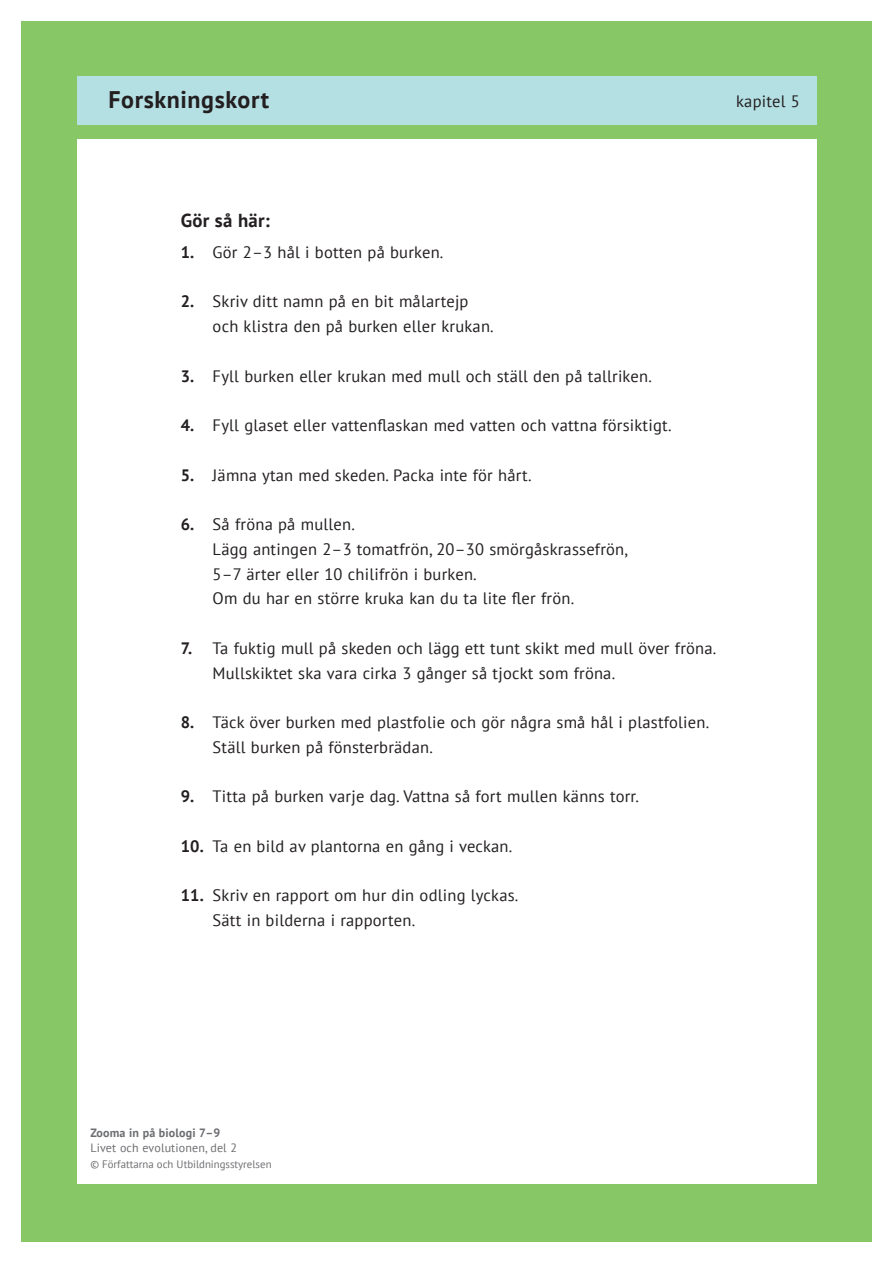
<style>
.page{position:relative;width:893px;height:1263px;background:#fff}
.page>*{position:absolute;margin:0;border:0;box-sizing:border-box;transform-origin:0 0}
.VO_PT{font:700 24px "PT Sans";letter-spacing:.025em;color:#231f20}
.leipis_PT_bold{font:700 18.75px "PT Sans";letter-spacing:.015em;color:#231f20}
.leipis_PT_11{font:16.5px/24.8px "PT Sans";letter-spacing:.015em;color:#231f20}
.copy_bold{font:12px/15px "PT Sans";letter-spacing:.015em;color:#6c6d70}
.copy_gem{font:10.8px "PT Sans";color:#6c6d70}
.s1{font-weight:700}
</style>
<div class="page">
<div style="left:21px;top:21px;width:851px;height:1221px;background:#87c765"></div>
<div style="left:77px;top:140px;width:739px;height:1044px;background:#fff"></div>
<div style="left:77px;top:77px;width:739px;height:48px;background:#b4e0e4"></div>
<p class="VO_PT" style="left:108px;top:84px;width:162px">Forskningskort</p>
<p class="leipis_PT_11" style="left:736px;top:88px;width:65px">kapitel 5</p>
<p class="leipis_PT_bold" style="left:181px;top:208px;width:91px">Gör så här:</p>
<p class="leipis_PT_11" style="left:181px;top:239px;width:264px"><span class="s1">1.</span> Gör 2–3 hål i botten på burken.</p>
<p class="leipis_PT_11" style="left:213px;top:289px;width:283px;text-indent:-32px"><span class="s1">2.</span> Skriv ditt namn på en bit målartejp och klistra den på burken eller krukan.</p>
<p class="leipis_PT_11" style="left:181px;top:363px;width:473px"><span class="s1">3.</span> Fyll burken eller krukan med mull och ställ den på tallriken.</p>
<p class="leipis_PT_11" style="left:181px;top:412px;width:492px"><span class="s1">4.</span> Fyll glaset eller vattenflaskan med vatten och vattna försiktigt.</p>
<p class="leipis_PT_11" style="left:181px;top:462px;width:352px"><span class="s1">5.</span> Jämna ytan med skeden. Packa inte för hårt.</p>
<p class="leipis_PT_11" style="left:181px;top:511px;width:176px"><span class="s1">6.</span> Så fröna på mullen.</p>
<p class="leipis_PT_11" style="left:213px;top:536px;width:417px">Lägg antingen 2–3 tomatfrön, 20–30 smörgåskrassefrön,</p>
<p class="leipis_PT_11" style="left:213px;top:561px;width:266px">5–7 ärter eller 10 chilifrön i burken.</p>
<p class="leipis_PT_11" style="left:213px;top:586px;width:363px">Om du har en större kruka kan du ta lite fler frön.</p>
<p class="leipis_PT_11" style="left:181px;top:635px;width:537px"><span class="s1">7.</span> Ta fuktig mull på skeden och lägg ett tunt skikt med mull över fröna.</p>
<p class="leipis_PT_11" style="left:213px;top:660px;width:404px">Mullskiktet ska vara cirka 3 gånger så tjockt som fröna.</p>
<p class="leipis_PT_11" style="left:181px;top:709px;width:530px"><span class="s1">8.</span> Täck över burken med plastfolie och gör några små hål i plastfolien.</p>
<p class="leipis_PT_11" style="left:213px;top:734px;width:222px">Ställ burken på fönsterbrädan.</p>
<p class="leipis_PT_11" style="left:181px;top:784px;width:460px"><span class="s1">9.</span> Titta på burken varje dag. Vattna så fort mullen känns torr.</p>
<p class="leipis_PT_11" style="left:181px;top:833px;width:333px"><span class="s1">10.</span> Ta en bild av plantorna en gång i veckan.</p>
<p class="leipis_PT_11" style="left:181px;top:883px;width:339px"><span class="s1">11.</span> Skriv en rapport om hur din odling lyckas.</p>
<p class="leipis_PT_11" style="left:213px;top:907px;width:204px">Sätt in bilderna i rapporten.</p>
<p class="copy_bold" style="left:90px;top:1125px;width:148px"><span class="s1">Zooma in på biologi 7–9<br></span>Livet och evolutionen, del 2</p>
<p class="copy_gem" style="left:90px;top:1158px;width:183px">© Författarna och Utbildningsstyrelsen</p>
</div>
